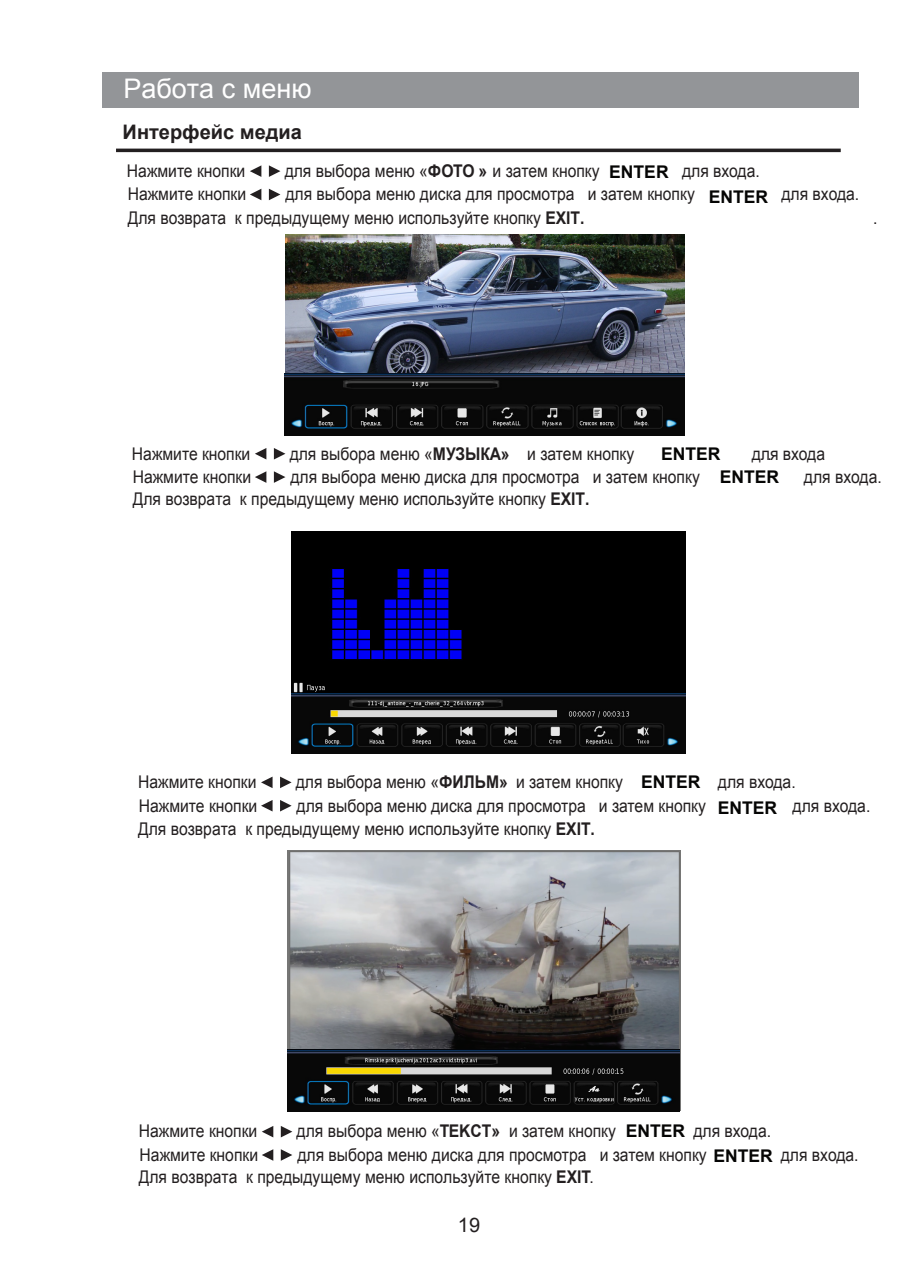
<style>
.page{position:relative;width:922px;height:1276px;background:#fff}
.page>*{position:absolute;margin:0;border:0;box-sizing:border-box;transform-origin:0 0}
.t1{font:27px "Arial";color:#fff}
.t2{font:700 20px "Arial";color:#231f20}
.t3{font:20px "Arial";color:#231f20}
.t4{font:17.5px "Arial";color:#231f20;scale:.9 1}
.t5{font:700 17.5px/23.2px "Arial";color:#050504}
.s1{font-weight:700}
.s2{font-weight:700;color:#050504}
</style>
<div class="page">
<img style="left:285px;top:234px;width:399px;height:139px">
<div style="left:102px;top:72px;width:756px;height:35px;background:#939598"></div>
<hr style="left:116px;top:149px;width:724px;height:3px;background:#231f20">
<svg style="left:250px;top:165px;width:11px;height:12px"></svg>
<svg style="left:269px;top:165px;width:11px;height:12px"></svg>
<svg style="left:250px;top:189px;width:11px;height:11px"></svg>
<svg style="left:269px;top:189px;width:11px;height:11px"></svg>
<svg style="left:255px;top:448px;width:11px;height:11px"></svg>
<svg style="left:274px;top:448px;width:11px;height:11px"></svg>
<svg style="left:255px;top:471px;width:11px;height:12px"></svg>
<svg style="left:274px;top:471px;width:11px;height:12px"></svg>
<svg style="left:261px;top:777px;width:11px;height:11px"></svg>
<svg style="left:280px;top:776px;width:11px;height:12px"></svg>
<svg style="left:261px;top:800px;width:11px;height:11px"></svg>
<svg style="left:280px;top:800px;width:11px;height:11px"></svg>
<svg style="left:262px;top:1126px;width:11px;height:11px"></svg>
<svg style="left:281px;top:1126px;width:11px;height:11px"></svg>
<svg style="left:262px;top:1149px;width:11px;height:11px"></svg>
<svg style="left:281px;top:1149px;width:11px;height:11px"></svg>
<img style="left:285px;top:373px;width:399px;height:62px">
<img style="left:291px;top:531px;width:393px;height:222px">
<img style="left:287px;top:850px;width:393px;height:260px">
<img style="left:287px;top:1049px;width:392px;height:62px">
<h1 class="t1" style="left:123px;top:70px;width:190px">Работа с меню</h1>
<p class="t2" style="left:123px;top:118px;width:181px">Интерфейс медиа</p>
<p class="t4" style="left:127px;top:159px;width:133px">Нажмите кнопки</p>
<p class="t4" style="left:284px;top:159px;width:351px">для выбора меню «<span class="s1">ФОТО »</span> и затем кнопку</p>
<p class="t4" style="left:681px;top:159px;width:88px">для входа.</p>
<p class="t5" style="left:609px;top:161px;width:61px">ENTER</p>
<p class="t4" style="left:128px;top:182px;width:133px">Нажмите кнопки</p>
<p class="t4" style="left:285px;top:182px;width:456px">для выбора меню диска для просмотра и затем кнопку</p>
<p class="t4" style="left:781px;top:182px;width:88px">для входа.</p>
<p class="t5" style="left:708px;top:185px;width:61px">ENTER</p>
<p class="t4" style="left:128px;top:206px;width:509px">Для возврата к предыдущему меню используйте кнопку <span class="s1">EXIT.</span></p>
<p class="t4" style="left:872px;top:206px;width:6px">.</p>
<p class="t4" style="left:132px;top:441px;width:133px">Нажмите кнопки</p>
<p class="t4" style="left:289px;top:441px;width:384px">для выбора меню «<span class="s1">МУЗЫКА»</span> и затем кнопку</p>
<p class="t4" style="left:767px;top:441px;width:6px">.</p>
<p class="t5" style="left:719px;top:442px;width:61px;text-indent:-59px">ENTER<br>ENTER</p>
<p class="t4" style="left:751px;top:441px;width:83px">для входа</p>
<p class="t4" style="left:133px;top:465px;width:133px">Нажмите кнопки</p>
<p class="t4" style="left:290px;top:465px;width:456px">для выбора меню диска для просмотра и затем кнопку</p>
<p class="t4" style="left:803px;top:465px;width:88px">для входа.</p>
<p class="t4" style="left:133px;top:487px;width:509px">Для возврата к предыдущему меню используйте кнопку <span class="s1">EXIT.</span></p>
<p class="t4" style="left:138px;top:770px;width:133px">Нажмите кнопки</p>
<p class="t4" style="left:296px;top:770px;width:365px">для выбора меню «<span class="s1">ФИЛЬМ»</span> и затем кнопку</p>
<p class="t4" style="left:717px;top:770px;width:88px">для входа.</p>
<p class="t4" style="left:139px;top:793px;width:133px">Нажмите кнопки</p>
<p class="t4" style="left:296px;top:793px;width:456px">для выбора меню диска для просмотра и затем кнопку</p>
<p class="t4" style="left:792px;top:793px;width:88px">для входа.</p>
<p class="t5" style="left:641px;top:770px;width:61px">ENTER</p>
<p class="t5" style="left:717px;top:796px;width:61px">ENTER</p>
<p class="t4" style="left:138px;top:817px;width:509px">Для возврата к предыдущему меню используйте кнопку <span class="s1">EXIT.</span></p>
<p class="t4" style="left:139px;top:1119px;width:133px">Нажмите кнопки</p>
<p class="t4" style="left:296px;top:1119px;width:356px">для выбора меню «<span class="s1">ТEKCT»</span> и затем кнопку</p>
<p class="t4" style="left:693px;top:1119px;width:88px">для входа.</p>
<p class="t4" style="left:140px;top:1142px;width:133px">Нажмите кнопки</p>
<p class="t4" style="left:297px;top:1142px;width:529px">для выбора меню диска для просмотра и затем кнопку <span class="s2">ENTER</span></p>
<p class="t4" style="left:780px;top:1142px;width:88px">для входа.</p>
<p class="t4" style="left:139px;top:1165px;width:507px">Для возврата к предыдущему меню используйте кнопку <span class="s1">EXIT</span> .</p>
<p class="t5" style="left:625px;top:1120px;width:61px">ENTER</p>
<p class="t3" style="left:458px;top:1210px;width:24px">19</p>
</div>
